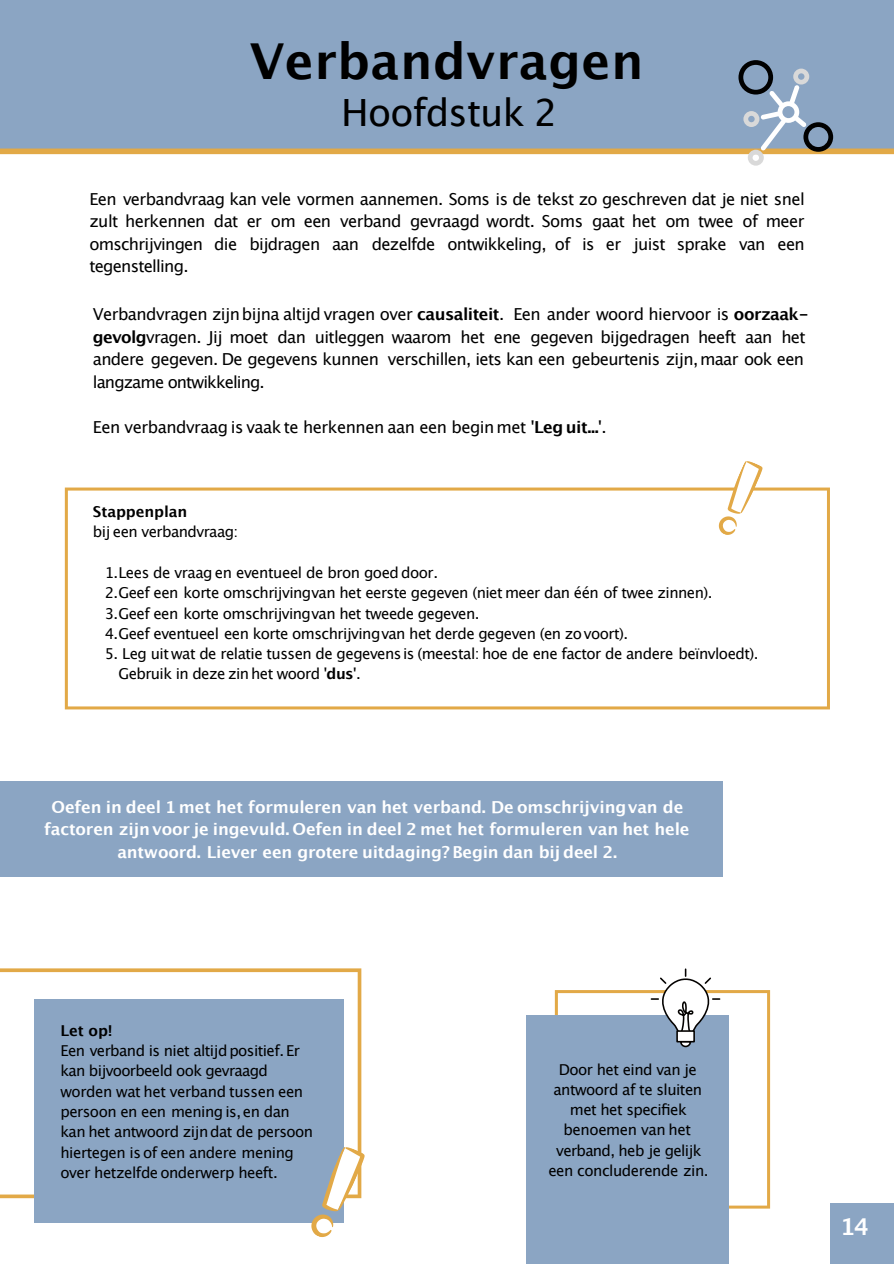
<style>
.page{position:relative;width:894px;height:1264px;background:#fff}
.page>*{position:absolute;margin:0;border:0;box-sizing:border-box;transform-origin:0 0}
.t1{font:700 49.5px "Lucida Grande";letter-spacing:.005em;color:#000}
.t2{font:37.5px "Lucida Grande";letter-spacing:-.02em;color:#000}
.t3{font:700 23.25px "Lucida Grande";color:#fff}
.t4{font:16.5px/22.5px "Lucida Grande";letter-spacing:-.04em;color:#000;text-align:justify}
.t5{font:700 16.5px/22.5px "Lucida Grande";letter-spacing:-.01em;color:#fff;text-align:center}
.t6{font:15px/20.2px "Lucida Grande";letter-spacing:-.035em;color:#000}
.t7{font:700 15px "Lucida Grande";letter-spacing:-.005em;color:#000}
.s1{font-weight:700}
</style>
<div class="page">
<svg style="left:0;top:968px;width:361px;height:230px"></svg>
<div style="left:34px;top:999px;width:309px;height:223px;background:#8ba5c3"></div>
<svg style="left:311px;top:1146px;width:53px;height:91px"></svg>
<div style="left:0;top:0;width:893px;height:152px;background:#8ba5c3"></div>
<div style="left:0;top:148px;width:893px;height:6px;background:#e2a947"></div>
<div style="left:0;top:781px;width:722px;height:96px;background:#8ba5c3"></div>
<div style="left:829px;top:1202px;width:64px;height:61px;background:#8ba5c3"></div>
<svg style="left:554px;top:990px;width:215px;height:218px"></svg>
<div style="left:525px;top:1015px;width:203px;height:248px;background:#8ba5c3"></div>
<svg style="left:651px;top:968px;width:68px;height:80px"></svg>
<div style="left:676px;top:1030px;width:18px;height:12px;background:#fff;border:2px solid #040200"></div>
<svg style="left:65px;top:487px;width:764px;height:222px"></svg>
<svg style="left:718px;top:461px;width:44px;height:74px"></svg>
<svg style="left:738px;top:60px;width:94px;height:106px"></svg>
<h1 class="t1" style="left:250px;top:40px;width:395px">Verbandvragen</h1>
<h2 class="t2" style="left:341px;top:97px;width:218px">Hoofdstuk 2</h2>
<p class="t4" style="left:89px;top:189px;width:716px">Een verbandvraag kan vele vormen aannemen. Soms is de tekst zo geschreven dat je niet snel zult herkennen dat er om een verband gevraagd wordt. Soms gaat het om twee of meer omschrĳvingen die bĳdragen aan dezelfde ontwikkeling, of is er juist sprake van een tegenstelling.</p>
<p class="t4" style="left:93px;top:304px;width:717px;text-align:left">Verbandvragen zĳnbĳna altĳd vragen over <span class="s1">causaliteit</span>. Een ander woord hiervoor is <span class="s1">oorzaak&shy;gevolg</span>vragen. Jĳ moet dan uitleggen waarom het ene gegeven bĳgedragen heeft aan het andere gegeven. De gegevens kunnen verschillen, iets kan een gebeurtenis zĳn,maar ook een langzame ontwikkeling.</p>
<p class="t4" style="left:93px;top:417px;width:515px">Een verbandvraag is vaak te herkennen aan een beginmet '<span class="s1">Leg uit...</span>'.</p>
<p class="t7" style="left:93px;top:505px;width:96px">Stappenplan</p>
<p class="t6" style="left:93px;top:523px;width:147px">bĳ een verbandvraag:</p>
<p class="t6" style="left:105px;top:563px;width:609px">1.Lees de vraag en eventueel de bron goed door.<br>2.Geef een korte omschrĳvingvan het eerste gegeven (niet meer dan één of twee zinnen).<br>3.Geef een korte omschrĳvingvan het tweede gegeven.<br>4.Geef eventueel een korte omschrĳvingvan het derde gegeven (en zovoort).</p>
<p class="t6" style="left:118px;top:644px;width:641px;text-indent:-14px">5. Leg uit wat de relatie tussen de gegevensis (meestal: hoe de ene factor de andere beïnvloedt).<br>Gebruik in deze zin het woord '<span class="s1">dus</span>'.</p>
<p class="t5" style="left:44px;top:796px;width:647px">Oefen in deel 1 met het formuleren van het verband. De omschrĳvingvan de factoren zĳnvoor je ingevuld. Oefen in deel 2 met het formuleren van het hele antwoord. Liever een grotere uitdaging?Begin dan bĳ deel 2.</p>
<p class="t7" style="left:60px;top:1024px;width:54px">Let op!</p>
<p class="t6" style="left:60px;top:1041px;width:254px">Een verband is niet altĳd positief. Er kan bĳvoorbeeld ook gevraagd worden wat het verband tussen een persoon en een mening is, en dan kan het antwoord zĳn dat de persoon hiertegen is of een andere mening over hetzelfde onderwerp heeft.</p>
<p class="t6" style="left:548px;top:1060px;width:162px;text-align:center">Door het eind van je antwoord af te sluiten met het specifiek benoemen van het verband, heb je gelĳk een concluderende zin.</p>
<h3 class="t3" style="left:840px;top:1216px;width:30px">14</h3>
<h3 class="t3" style="left:856px;top:1230px;width:17px">X</h3>
</div>
